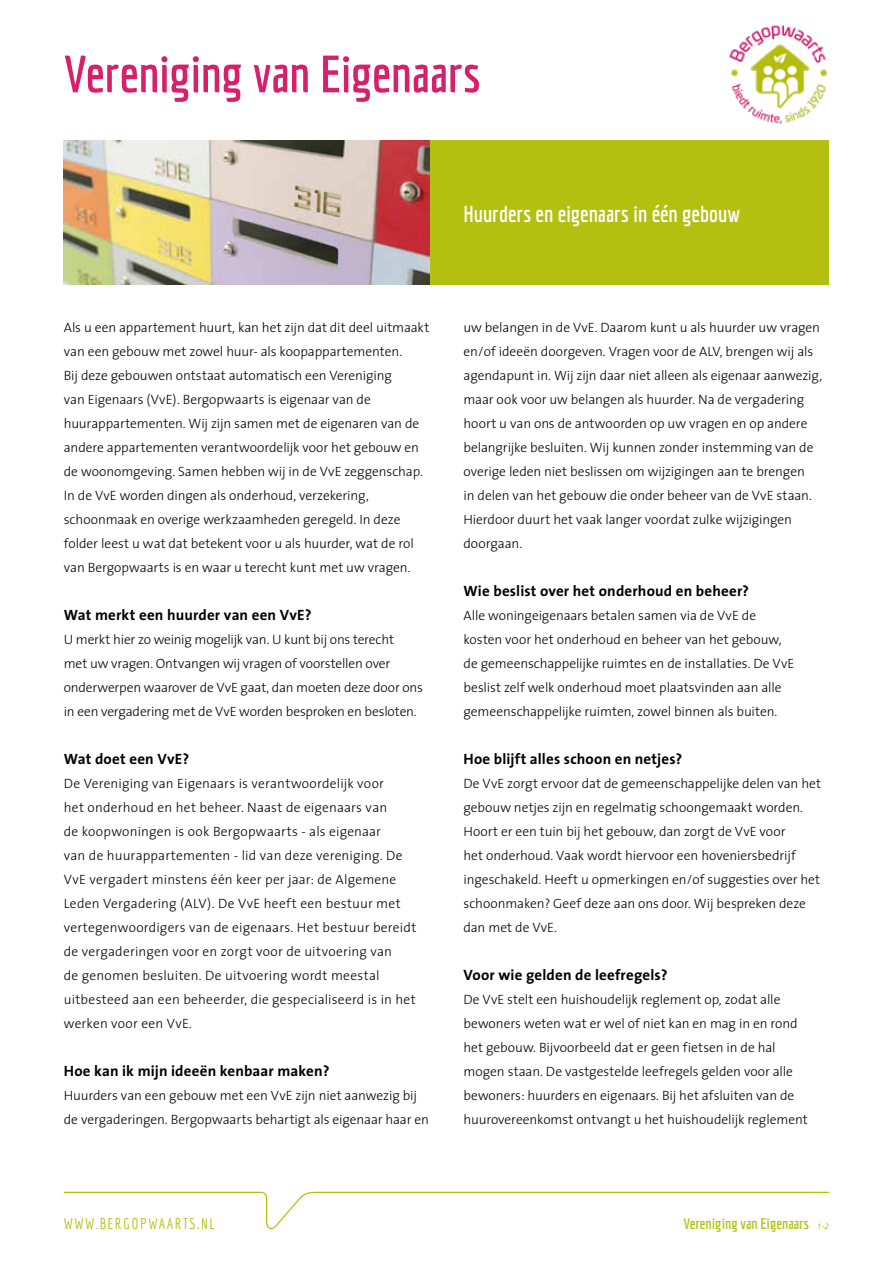
<style>
.page{position:relative;width:893px;height:1263px;background:#fff}
.page>*{position:absolute;margin:0;border:0;box-sizing:border-box;transform-origin:0 0}
.t1{font:700 51px "Economica";letter-spacing:-.01em;color:#d6206b}
.t2{font:700 22.5px "Economica";color:#fff}
.t3{font:700 15px "The Sans";letter-spacing:.01em;color:#000}
.t4{font:700 15px "Economica";color:#b3c010}
.t5{font:15px "Economica";letter-spacing:.1em;color:#b3c010}
.t6{font:300 13.5px/24px "The Sans";color:#000}
.s1{font-family:"The Sans";font-weight:300;font-style:italic;font-size:10.5px}
</style>
<div class="page">
<div style="left:429px;top:140px;width:400px;height:144px;background:#b3c010"></div>
<img style="left:64px;top:140px;width:365px;height:144px">
<svg style="left:64px;top:1192px;width:765px;height:37px"></svg>
<img style="left:729px;top:25px;width:98px;height:100px">
<h1 class="t1" style="left:64px;top:45px;width:418px">Vereniging van Eigenaars</h1>
<h2 class="t2" style="left:463px;top:201px;width:278px">Huurders en eigenaars in één gebouw</h2>
<p class="t6" style="left:64px;top:315px;width:367px">Als u een appartement huurt, kan het zijn dat dit deel uitmaakt van een gebouw met zowel huur- als koopappartementen.<br>Bij deze gebouwen ontstaat automatisch een Vereniging<br>van Eigenaars (VvE). Bergopwaarts is eigenaar van de huurappartementen. Wij zijn samen met de eigenaren van de andere appartementen verantwoordelijk voor het gebouw en de woonomgeving. Samen hebben wij in de VvE zeggenschap.<br>In de VvE worden dingen als onderhoud, verzekering, schoonmaak en overige werkzaamheden geregeld. In deze folder leest u wat dat betekent voor u als huurder, wat de rol van Bergopwaarts is en waar u terecht kunt met uw vragen.</p>
<p class="t3" style="left:64px;top:603px;width:249px">Wat merkt een huurder van een VvE?</p>
<p class="t6" style="left:64px;top:627px;width:361px">U merkt hier zo weinig mogelijk van. U kunt bij ons terecht<br>met uw vragen. Ontvangen wij vragen of voorstellen over onderwerpen waarover de VvE gaat, dan moeten deze door ons in een vergadering met de VvE worden besproken en besloten.</p>
<p class="t3" style="left:64px;top:747px;width:127px">Wat doet een VvE?</p>
<p class="t6" style="left:64px;top:771px;width:354px">De Vereniging van Eigenaars is verantwoordelijk voor<br>het onderhoud en het beheer. Naast de eigenaars van<br>de koopwoningen is ook Bergopwaarts - als eigenaar<br>van de huurappartementen - lid van deze vereniging. De VvE vergadert minstens één keer per jaar: de Algemene Leden Vergadering (ALV). De VvE heeft een bestuur met vertegenwoordigers van de eigenaars. Het bestuur bereidt de vergaderingen voor en zorgt voor de uitvoering van<br>de genomen besluiten. De uitvoering wordt meestal uitbesteed aan een beheerder, die gespecialiseerd is in het werken voor een VvE.</p>
<p class="t3" style="left:64px;top:1059px;width:267px">Hoe kan ik mijn ideeën kenbaar maken?</p>
<p class="t6" style="left:64px;top:1083px;width:367px">Huurders van een gebouw met een VvE zijn niet aanwezig bij de vergaderingen. Bergopwaarts behartigt als eigenaar haar en</p>
<p class="t6" style="left:463px;top:315px;width:360px">uw belangen in de VvE. Daarom kunt u als huurder uw vragen en/of ideeën doorgeven. Vragen voor de ALV, brengen wij als agendapunt in. Wij zijn daar niet alleen als eigenaar aanwezig, maar ook voor uw belangen als huurder. Na de vergadering hoort u van ons de antwoorden op uw vragen en op andere belangrijke besluiten. Wij kunnen zonder instemming van de overige leden niet beslissen om wijzigingen aan te brengen<br>in delen van het gebouw die onder beheer van de VvE staan.<br>Hierdoor duurt het vaak langer voordat zulke wijzigingen doorgaan.</p>
<p class="t3" style="left:463px;top:579px;width:287px">Wie beslist over het onderhoud en beheer?</p>
<p class="t6" style="left:463px;top:603px;width:332px">Alle woningeigenaars betalen samen via de VvE de kosten voor het onderhoud en beheer van het gebouw, de gemeenschappelijke ruimtes en de installaties. De VvE beslist zelf welk onderhoud moet plaatsvinden aan alle gemeenschappelijke ruimten, zowel binnen als buiten.</p>
<p class="t3" style="left:463px;top:747px;width:220px">Hoe blijft alles schoon en netjes?</p>
<p class="t6" style="left:463px;top:771px;width:359px">De VvE zorgt ervoor dat de gemeenschappelijke delen van het gebouw netjes zijn en regelmatig schoongemaakt worden.<br>Hoort er een tuin bij het gebouw, dan zorgt de VvE voor<br>het onderhoud. Vaak wordt hiervoor een hoveniersbedrijf ingeschakeld. Heeft u opmerkingen en/of suggesties over het schoonmaken? Geef deze aan ons door. Wij bespreken deze dan met de VvE.</p>
<p class="t3" style="left:463px;top:963px;width:206px">Voor wie gelden de leefregels?</p>
<p class="t6" style="left:463px;top:987px;width:346px">De VvE stelt een huishoudelijk reglement op, zodat alle bewoners weten wat er wel of niet kan en mag in en rond het gebouw. Bijvoorbeeld dat er geen fietsen in de hal mogen staan. De vastgestelde leefregels gelden voor alle bewoners: huurders en eigenaars. Bij het afsluiten van de huurovereenkomst ontvangt u het huishoudelijk reglement</p>
<p class="t5" style="left:64px;top:1215px;width:153px">WWW.BERGOPWAARTS.NL</p>
<p class="t4" style="left:683px;top:1215px;width:147px">Vereniging van Eigenaars <span class="s1">1-2</span></p>
</div>
